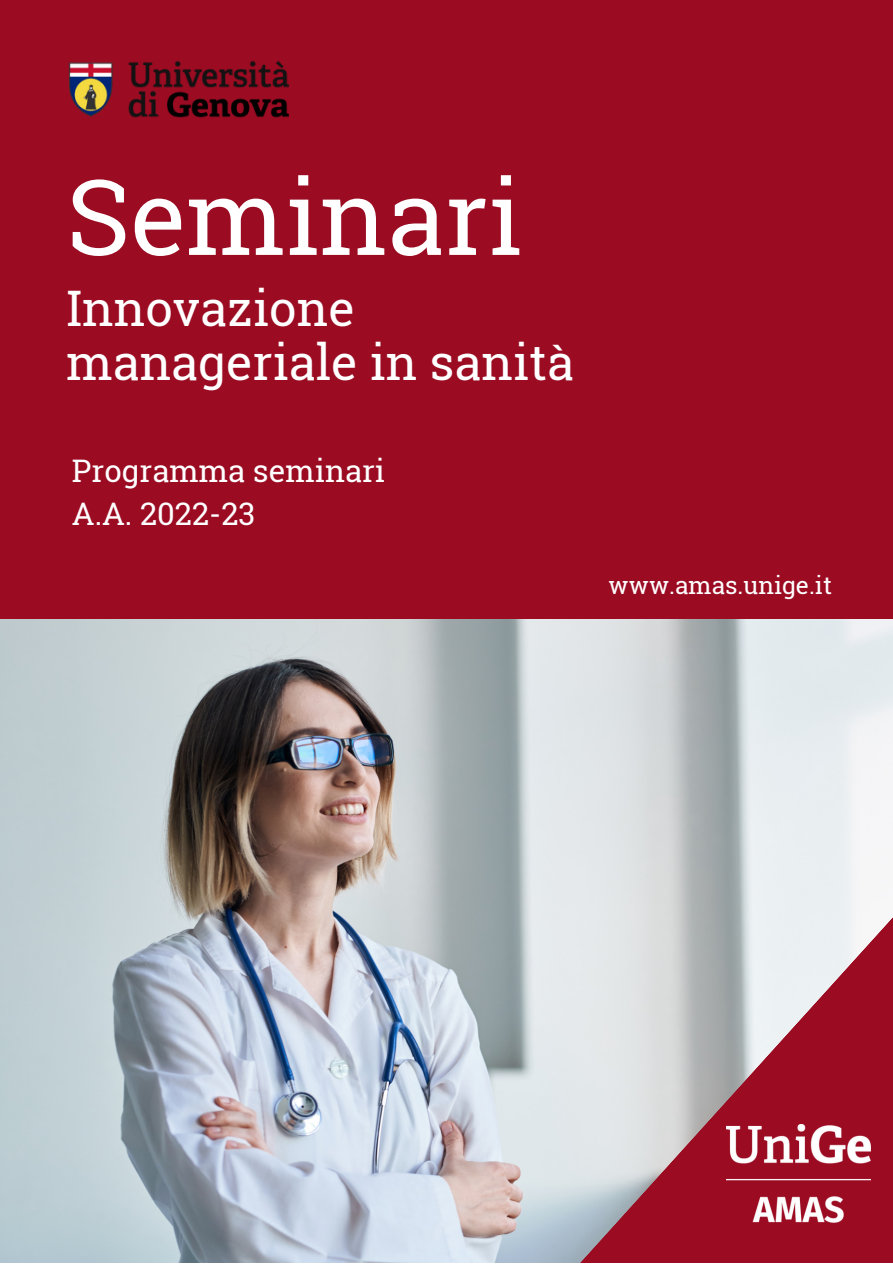
<style>
.page{position:relative;width:893px;height:1264px;background:#fff}
.page>*{position:absolute;margin:0;border:0;box-sizing:border-box;transform-origin:0 0}
.t1{font:104.55px "Roboto Slab";color:#fff}
.t2{font:49.05px/54px "Roboto Slab";color:#fff}
.t3{font:31.05px/42.8px "Roboto Slab";color:#fff}
.t4{font:24.45px "Roboto Slab";color:#fff}
</style>
<div class="page">
<img style="left:0;top:619px;width:892px;height:643px">
<div style="left:0;top:0;width:892px;height:619px;background:#9b0c23"></div>
<svg style="left:404px;top:890px;width:488px;height:372px;background:#c2a5ae"></svg>
<img style="left:726px;top:1123px;width:144px;height:111px">
<img style="left:69px;top:60px;width:220px;height:58px">
<h1 class="t1" style="left:66px;top:145px;width:457px">Seminari</h1>
<p class="t2" style="left:66px;top:280px;width:509px">Innovazione manageriale in sanità</p>
<p class="t3" style="left:72px;top:448px;width:315px">Programma seminari<br>A.A. 2022-23</p>
<p class="t4" style="left:608px;top:568px;width:225px">www.amas.unige.it</p>
</div>
